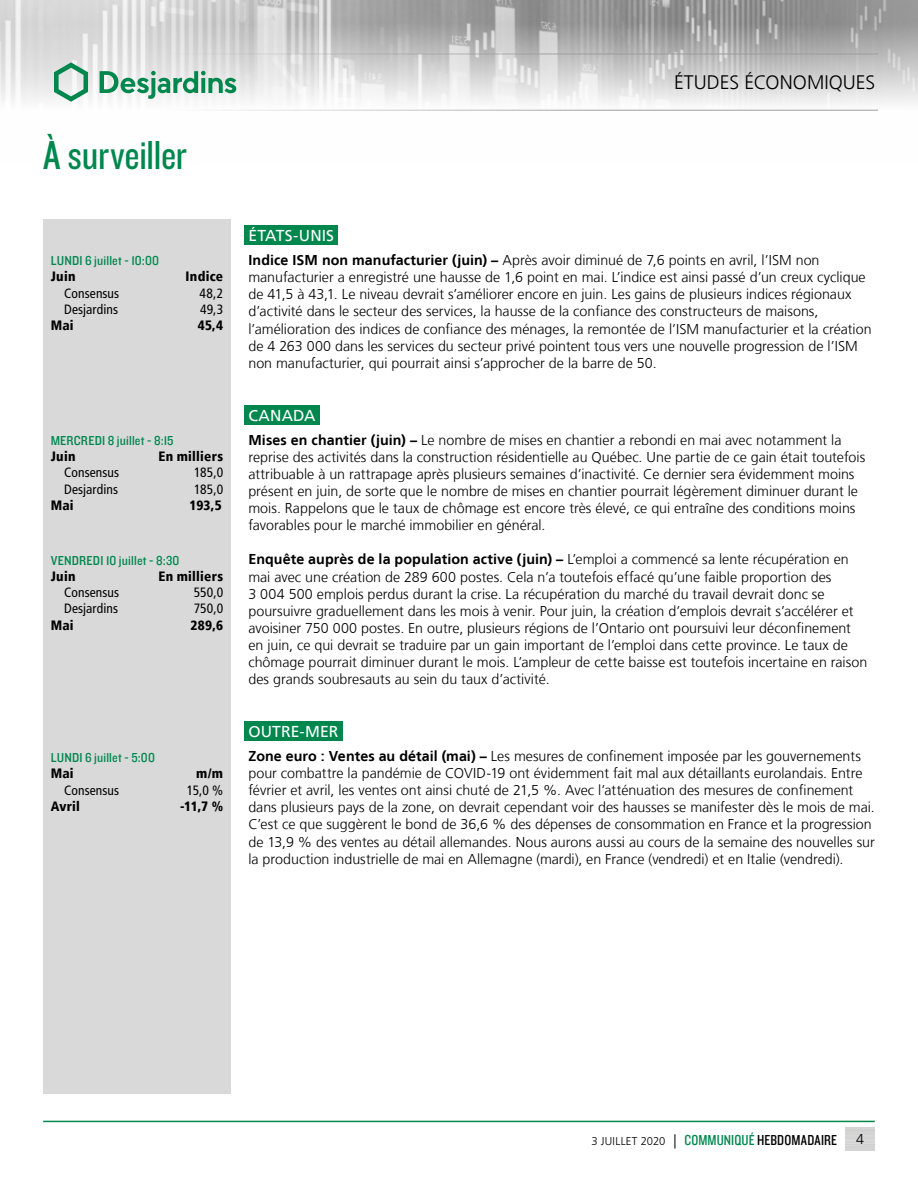
<style>
.page{position:relative;width:918px;height:1188px;background:#fff}
.page>*{position:absolute;margin:0;border:0;box-sizing:border-box;transform-origin:0 0}
.t1{font:42px "Knockout 29 Junior Ltweight";letter-spacing:-.005em;color:#00874e}
.t2{font:300 19.5px "Frutiger LT";color:#000}
.t3{font:15.75px "Frutiger LT";letter-spacing:.005em;color:#fff}
.t4{font:300 14.25px/17.1px "Frutiger LT";color:#000}
.t5{font:condensed 13.5px "Frutiger LT";letter-spacing:.01em;color:#000}
.t6{font:13.5px "Knockout 30 Junior Welterwt";letter-spacing:.01em;color:#00874e}
.t7{font:900 condensed 13.5px "Frutiger LT";letter-spacing:.02em;color:#000}
.t8{font:300 11.25px "Frutiger LT";letter-spacing:.025em;color:#000}
.s1{font-weight:700}
.s2{font-size:14.25px}
.s3{font-family:"Knockout 29 Junior Ltweight";font-weight:400;font-size:15px;color:#00874e}
.s4{font-family:"Knockout 29 Junior Ltweight";font-weight:400;font-size:15px}
</style>
<div class="page">
<img style="left:0;top:0;width:918px;height:110px">
<hr style="left:0;top:54px;width:878px;height:1px;background:#9d9d9c">
<hr style="left:0;top:110px;width:878px;height:1px;background:#9d9d9c">
<svg style="left:54px;top:62px;width:34px;height:40px"></svg>
<svg style="left:100px;top:71px;width:136px;height:28px"></svg>
<hr style="left:43px;top:1121px;width:832px;height:1px;background:#00874e">
<div style="left:43px;top:219px;width:188px;height:875px;background:#d9d9d9"></div>
<div style="left:244px;top:225px;width:94px;height:20px;background:#00874e"></div>
<div style="left:244px;top:405px;width:76px;height:20px;background:#00874e"></div>
<div style="left:244px;top:721px;width:98px;height:20px;background:#00874e"></div>
<h1 class="t1" style="left:43px;top:128px;width:145px">À surveiller</h1>
<p class="t6" style="left:51px;top:252px;width:110px">LUNDI 6 juillet - 10:00</p>
<p class="t7" style="left:51px;top:269px;width:26px">Juin</p>
<p class="t7" style="left:186px;top:269px;width:39px">Indice</p>
<p class="t5" style="left:64px;top:285px;width:57px">Consensus</p>
<p class="t5" style="left:200px;top:285px;width:25px">48,2</p>
<p class="t5" style="left:64px;top:301px;width:55px">Desjardins</p>
<p class="t5" style="left:200px;top:301px;width:25px">49,3</p>
<p class="t7" style="left:51px;top:317px;width:25px">Mai</p>
<p class="t7" style="left:198px;top:317px;width:27px">45,4</p>
<p class="t6" style="left:51px;top:431px;width:124px">MERCREDI 8 juillet - 8:15</p>
<p class="t7" style="left:51px;top:448px;width:26px">Juin</p>
<p class="t7" style="left:158px;top:448px;width:66px">En milliers</p>
<p class="t5" style="left:64px;top:465px;width:57px">Consensus</p>
<p class="t5" style="left:194px;top:465px;width:30px">185,0</p>
<p class="t5" style="left:64px;top:481px;width:55px">Desjardins</p>
<p class="t5" style="left:194px;top:481px;width:30px">185,0</p>
<p class="t7" style="left:51px;top:497px;width:25px">Mai</p>
<p class="t7" style="left:190px;top:497px;width:34px">193,5</p>
<p class="t6" style="left:51px;top:551px;width:130px">VENDREDI 10 juillet - 8:30</p>
<p class="t7" style="left:51px;top:568px;width:26px">Juin</p>
<p class="t7" style="left:158px;top:568px;width:66px">En milliers</p>
<p class="t5" style="left:64px;top:585px;width:57px">Consensus</p>
<p class="t5" style="left:194px;top:585px;width:31px">550,0</p>
<p class="t5" style="left:64px;top:601px;width:55px">Desjardins</p>
<p class="t5" style="left:194px;top:601px;width:31px">750,0</p>
<p class="t7" style="left:51px;top:617px;width:25px">Mai</p>
<p class="t7" style="left:191px;top:617px;width:34px">289,6</p>
<p class="t6" style="left:51px;top:749px;width:106px">LUNDI 6 juillet - 5:00</p>
<p class="t7" style="left:51px;top:766px;width:25px">Mai</p>
<p class="t7" style="left:196px;top:766px;width:28px">m/m</p>
<p class="t5" style="left:64px;top:782px;width:57px">Consensus</p>
<p class="t5" style="left:187px;top:782px;width:38px">15,0 %</p>
<p class="t7" style="left:51px;top:798px;width:31px">Avril</p>
<p class="t7" style="left:180px;top:798px;width:44px">-11,7 %</p>
<h2 class="t2" style="left:674px;top:72px;width:203px">ÉTUDES ÉCONOMIQUES</h2>
<p class="t3" style="left:248px;top:227px;width:87px">ÉTATS-UNIS</p>
<p class="t4" style="left:248px;top:252px;width:625px"><span class="s1">Indice ISM non manufacturier (juin) –</span> Après avoir diminué de 7,6 points en avril, l’ISM non manufacturier a enregistré une hausse de 1,6 point en mai. L’indice est ainsi passé d’un creux cyclique de 41,5 à 43,1. Le niveau devrait s’améliorer encore en juin. Les gains de plusieurs indices régionaux d’activité dans le secteur des services, la hausse de la confiance des constructeurs de maisons, l’amélioration des indices de confiance des ménages, la remontée de l’ISM manufacturier et la création de 4 263 000 dans les services du secteur privé pointent tous vers une nouvelle progression de l’ISM non manufacturier, qui pourrait ainsi s’approcher de la barre de 50.</p>
<p class="t3" style="left:248px;top:406px;width:69px">CANADA</p>
<p class="t4" style="left:248px;top:431px;width:618px"><span class="s1">Mises en chantier (juin) –</span> Le nombre de mises en chantier a rebondi en mai avec notamment la reprise des activités dans la construction résidentielle au Québec. Une partie de ce gain était toutefois attribuable à un rattrapage après plusieurs semaines d’inactivité. Ce dernier sera évidemment moins présent en juin, de sorte que le nombre de mises en chantier pourrait légèrement diminuer durant le mois. Rappelons que le taux de chômage est encore très élevé, ce qui entraîne des conditions moins favorables pour le marché immobilier en général.</p>
<p class="t4" style="left:248px;top:551px;width:620px"><span class="s1">Enquête auprès de la population active (juin) –</span> L’emploi a commencé sa lente récupération en mai avec une création de 289 600 postes. Cela n’a toutefois effacé qu’une faible proportion des<br>3 004 500 emplois perdus durant la crise. La récupération du marché du travail devrait donc se poursuivre graduellement dans les mois à venir. Pour juin, la création d’emplois devrait s’accélérer et avoisiner 750 000 postes. En outre, plusieurs régions de l’Ontario ont poursuivi leur déconfinement en juin, ce qui devrait se traduire par un gain important de l’emploi dans cette province. Le taux de chômage pourrait diminuer durant le mois. L’ampleur de cette baisse est toutefois incertaine en raison des grands soubresauts au sein du taux d’activité.</p>
<p class="t3" style="left:248px;top:722px;width:91px">OUTRE-MER</p>
<p class="t4" style="left:248px;top:748px;width:628px"><span class="s1">Zone euro : Ventes au détail (mai) –</span> Les mesures de confinement imposée par les gouvernements pour combattre la pandémie de COVID-19 ont évidemment fait mal aux détaillants eurolandais. Entre février et avril, les ventes ont ainsi chuté de 21,5 %. Avec l’atténuation des mesures de confinement dans plusieurs pays de la zone, on devrait cependant voir des hausses se manifester dès le mois de mai.<br>C’est ce que suggèrent le bond de 36,6 % des dépenses de consommation en France et la progression de 13,9 % des ventes au détail allemandes. Nous aurons aussi au cours de la semaine des nouvelles sur la production industrielle de mai en Allemagne (mardi), en France (vendredi) et en Italie (vendredi).</p>
<p class="t8" style="left:591px;top:1135px;width:247px">3 JUILLET 2020 <span class="s2">|</span> <span class="s3">COMMUNIQUÉ</span> <span class="s4">HEBDOMADAIRE</span></p>
<p class="t4" style="left:856px;top:1131px;width:9px">4</p>
</div>
